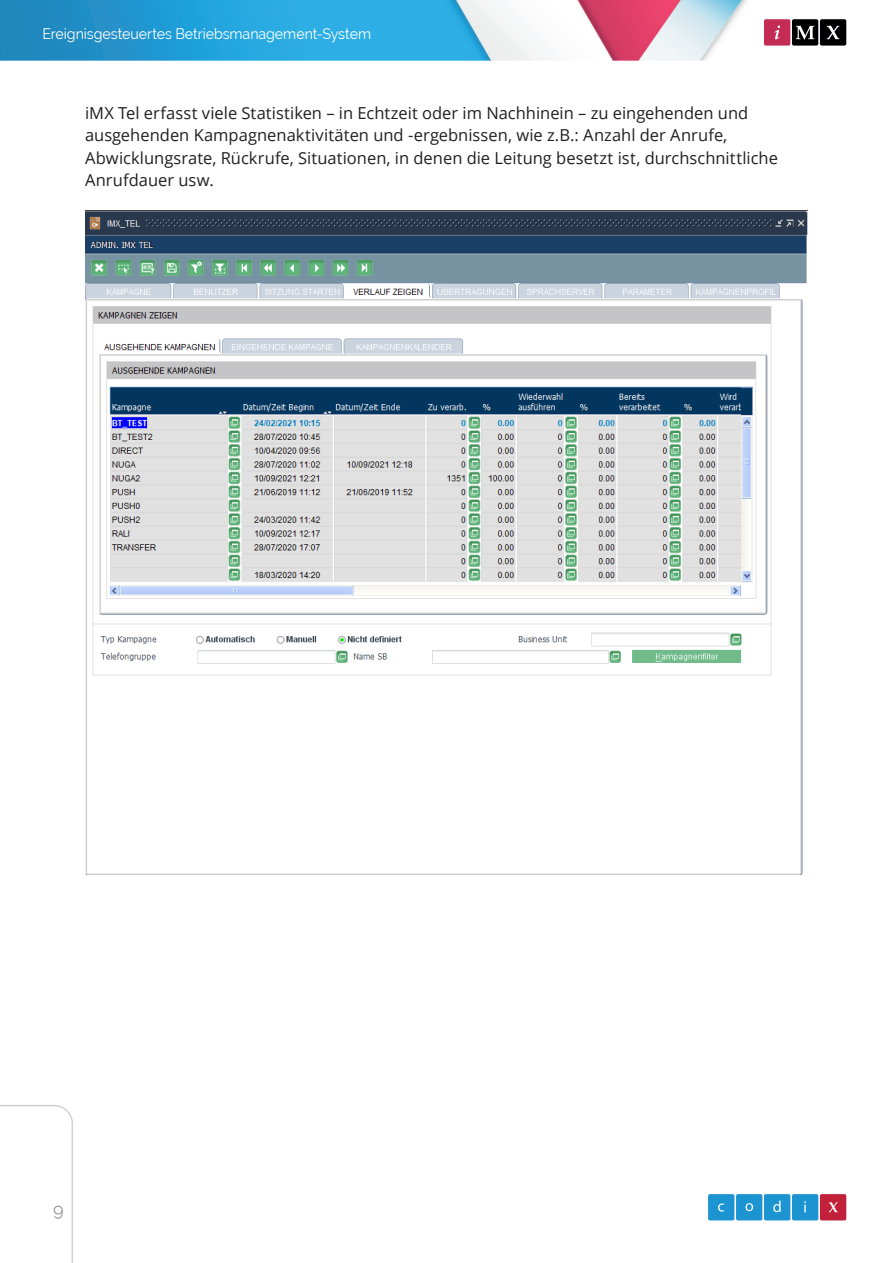
<style>
.page{position:relative;width:893px;height:1263px;background:#fff}
.page>*{position:absolute;margin:0;border:0;box-sizing:border-box;transform-origin:0 0}
.t1{font:18px "Raleway";color:#939598}
.Body{font:16.5px/22.5px "Open Sans";color:#231f20}
.t2{font:15px "Raleway";letter-spacing:-.005em;color:#fff;scale:.95 1}
</style>
<div class="page">
<img style="left:0;top:0;width:748px;height:61px">
<svg style="left:764px;top:19px;width:82px;height:27px;background:#623442"></svg>
<svg style="left:708px;top:1194px;width:138px;height:26px;background:#4e88bb"></svg>
<svg style="left:0;top:1105px;width:73px;height:158px"></svg>
<img style="left:85px;top:210px;width:723px;height:664px">
<p class="t2" style="left:43px;top:25px;width:347px">Ereignisgesteuertes Betriebsmanagement-System</p>
<p class="Body" style="left:85px;top:101px;width:694px">iMX Tel erfasst viele Statistiken – in Echtzeit oder im Nachhinein – zu eingehenden und ausgehenden Kampagnenaktivitäten und -ergebnissen, wie z.B.: Anzahl der Anrufe, Abwicklungsrate, Rückrufe, Situationen, in denen die Leitung besetzt ist, durchschnittliche Anrufdauer usw.</p>
<p class="t1" style="left:53px;top:1199px;width:12px">9</p>
</div>
